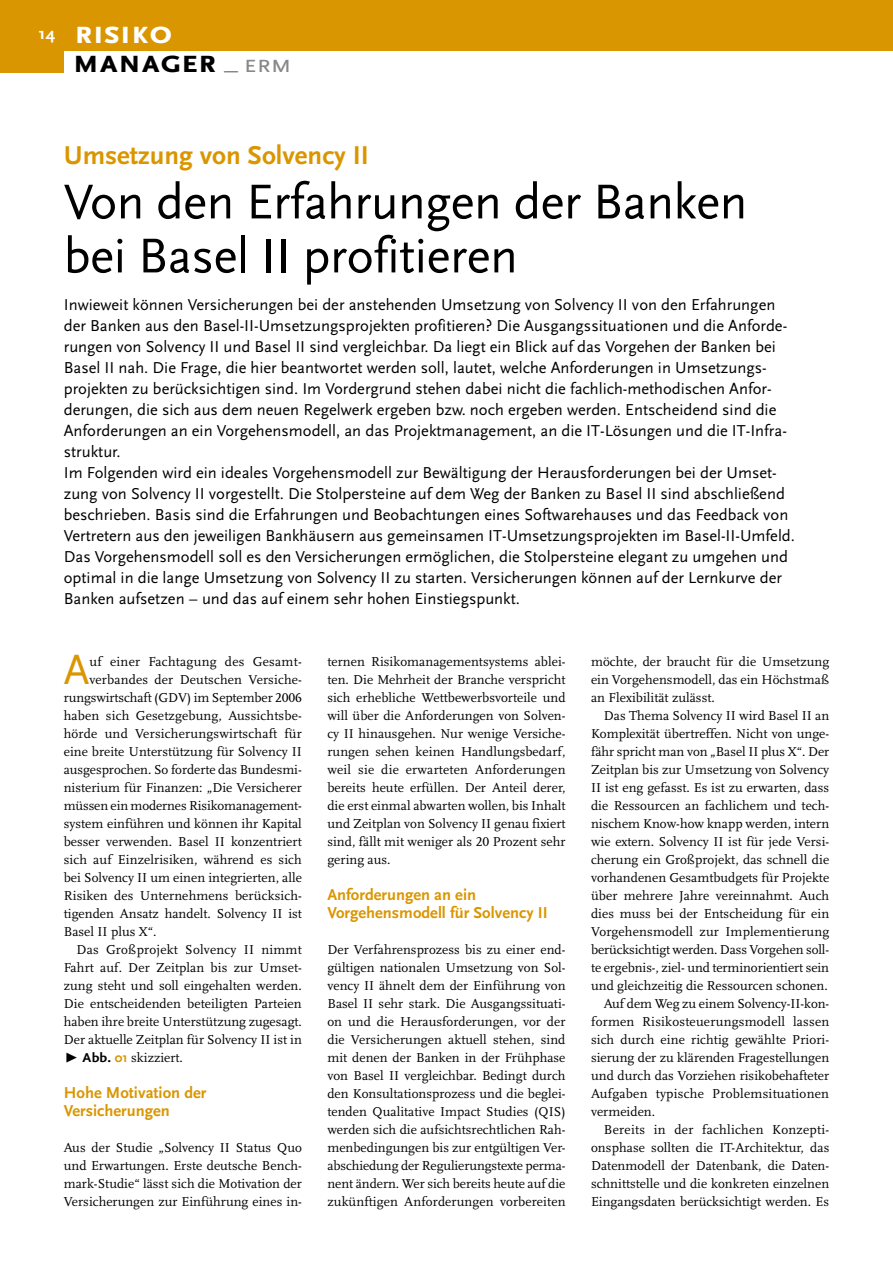
<style>
.page{position:relative;width:893px;height:1263px;background:#fff}
.page>*{position:absolute;margin:0;border:0;box-sizing:border-box;transform-origin:0 0}
._02_head{font:51px/54px "Scala Sans";letter-spacing:-.01em;color:#000}
._05_copy_initial{font:43.05px "Scala Sans";color:#da9600}
.t1{font:700 33px/29.2px "Scala Sans Caps";letter-spacing:-.015em;color:#000;scale:1.1 1}
._01_subhead{font:700 27px "Scala Sans";color:#da9600}
._04_vorspann{font:16.5px/21px "Scala Sans";color:#000}
._07_zwischenhead{font:700 16.5px/18px "Scala Sans";color:#da9600}
.t2{font:700 16.5px "Scala Sans";color:#fff;scale:1.1 1}
._05_copy_einzug{font:13.5px/18px "Scala LF";color:#000;text-align:justify}
._05_copy{font:13.5px/18px "Scala LF";color:#000;text-align:justify}
._05_copy_initial-2{font:13.5px "Scala LF";color:#000}
._05_copy_initial-3{font:13.5px "Scala LF";letter-spacing:.02em;color:#000}
.s1{color:#fff}
.s2{font-weight:400;font-size:25.5px;color:#878889}
.s3{font-family:"Scala Sans";font-weight:700}
.s4{font-family:"Scala Sans";font-weight:700;color:#da9600}
</style>
<div class="page">
<div style="left:0;top:0;width:893px;height:51px;background:#da9600"></div>
<div style="left:0;top:0;width:64px;height:72px;background:#da9600"></div>
<p class="t2" style="left:39px;top:24px;width:17px">14</p>
<h3 class="t1" style="left:72px;top:18px;width:201px"><span class="s1">risiko </span>manager <span class="s2">_ erm</span></h3>
<p class="_01_subhead" style="left:64px;top:141px;width:307px">Umsetzung von Solvency II</p>
<p class="_02_head" style="left:64px;top:176px;width:685px">Von den Erfahrungen der Banken bei Basel II profitieren</p>
<p class="_04_vorspann" style="left:64px;top:295px;width:725px">Inwieweit können Versicherungen bei der anstehenden Umsetzung von Solvency II von den Erfahrungen der Banken aus den Basel-II-Umsetzungsprojekten profitieren? Die Ausgangssituationen und die Anforde&shy;rungen von Solvency II und Basel II sind vergleichbar. Da liegt ein Blick auf das Vorgehen der Banken bei Basel II nah. Die Frage, die hier beantwortet werden soll, lautet, welche Anforderungen in Umsetzungs&shy;projekten zu berücksichtigen sind. Im Vordergrund stehen dabei nicht die fachlich-methodischen Anfor&shy;derungen, die sich aus dem neuen Regelwerk ergeben bzw. noch ergeben werden. Entscheidend sind die Anforderungen an ein Vorgehensmodell, an das Projektmanagement, an die IT-Lösungen und die IT-Infra&shy;struktur.</p>
<p class="_04_vorspann" style="left:64px;top:463px;width:733px">Im Folgenden wird ein ideales Vorgehensmodell zur Bewältigung der Herausforderungen bei der Umset&shy;zung von Solvency II vorgestellt. Die Stolpersteine auf dem Weg der Banken zu Basel II sind abschließend beschrieben. Basis sind die Erfahrungen und Beobachtungen eines Softwarehauses und das Feedback von Vertretern aus den jeweiligen Bankhäusern aus gemeinsamen IT-Umsetzungsprojekten im Basel-II-Umfeld.<br>Das Vorgehensmodell soll es den Versicherungen ermöglichen, die Stolpersteine elegant zu umgehen und optimal in die lange Umsetzung von Solvency II zu starten. Versicherungen können auf der Lernkurve der Banken aufsetzen – und das auf einem sehr hohen Einstiegspunkt.</p>
<p class="_05_copy_initial" style="left:64px;top:647px;width:27px">A</p>
<p class="_05_copy_initial-3" style="left:89px;top:654px;width:214px">uf einer Fachtagung des Gesamt-</p>
<p class="_05_copy_initial-2" style="left:89px;top:672px;width:214px">verbandes der Deutschen Versiche-</p>
<p class="_05_copy_initial-2" style="left:64px;top:690px;width:240px">rungswirtschaft (GDV) im September 2006</p>
<p class="_05_copy_initial-2" style="left:64px;top:708px;width:240px">haben sich Gesetzgebung, Aussichtsbe-</p>
<p class="_05_copy_initial-2" style="left:64px;top:726px;width:240px">hörde und Versicherungswirtschaft für</p>
<p class="_05_copy_initial-2" style="left:64px;top:744px;width:240px">eine breite Unterstützung für Solvency II</p>
<p class="_05_copy_initial-2" style="left:64px;top:762px;width:240px">ausgesprochen. So forderte das Bundesmi-</p>
<p class="_05_copy_initial-2" style="left:64px;top:780px;width:240px">nisterium für Finanzen: „Die Versicherer</p>
<p class="_05_copy_initial-2" style="left:64px;top:798px;width:240px">müssen ein modernes Risikomanagement-</p>
<p class="_05_copy_initial-2" style="left:64px;top:816px;width:240px">system einführen und können ihr Kapital</p>
<p class="_05_copy_initial-2" style="left:64px;top:834px;width:239px">besser verwenden. Basel II konzentriert</p>
<p class="_05_copy_initial-2" style="left:64px;top:852px;width:240px">sich auf Einzelrisiken, während es sich</p>
<p class="_05_copy_initial-2" style="left:64px;top:870px;width:240px">bei Solvency II um einen integrierten, alle</p>
<p class="_05_copy_initial-2" style="left:64px;top:888px;width:240px">Risiken des Unternehmens berücksich-</p>
<p class="_05_copy_initial-2" style="left:64px;top:906px;width:240px">tigenden Ansatz handelt. Solvency II ist</p>
<p class="_05_copy_initial-2" style="left:64px;top:924px;width:94px">Basel II plus X“.</p>
<p class="_05_copy_einzug" style="left:64px;top:941px;width:240px;text-indent:13px">Das Großprojekt Solvency II nimmt Fahrt auf. Der Zeitplan bis zur Umset&shy;zung steht und soll eingehalten werden.<br>Die entscheidenden beteiligten Parteien haben ihre breite Unterstützung zugesagt.<br>Der aktuelle Zeitplan für Solvency II ist in <span class="s3">Ω Abb.</span> <span class="s4">01</span> skizziert.</p>
<p class="_07_zwischenhead" style="left:64px;top:1084px;width:144px">Hohe Motivation der<br>Versicherungen</p>
<p class="_05_copy" style="left:64px;top:1139px;width:240px">Aus der Studie „Solvency II Status Quo und Erwartungen. Erste deutsche Bench&shy;mark-Studie“ lässt sich die Motivation der Versicherungen zur Einführung eines in-</p>
<p class="_05_copy" style="left:327px;top:653px;width:240px">ternen Risikomanagementsystems ablei&shy;ten. Die Mehrheit der Branche verspricht sich erhebliche Wettbewerbsvorteile und will über die Anforderungen von Solven&shy;cy II hinausgehen. Nur wenige Versiche&shy;rungen sehen keinen Handlungsbedarf, weil sie die erwarteten Anforderungen bereits heute erfüllen. Der Anteil derer, die erst einmal abwarten wollen, bis Inhalt und Zeitplan von Solvency II genau fixiert sind, fällt mit weniger als 20 Prozent sehr gering aus.</p>
<p class="_07_zwischenhead" style="left:327px;top:886px;width:222px">Anforderungen an ein<br>Vorgehensmodell für Solvency II</p>
<p class="_05_copy" style="left:327px;top:941px;width:240px">Der Verfahrensprozess bis zu einer end&shy;gültigen nationalen Umsetzung von Sol&shy;vency II ähnelt dem der Einführung von Basel II sehr stark. Die Ausgangssituati&shy;on und die Herausforderungen, vor der die Versicherungen aktuell stehen, sind mit denen der Banken in der Frühphase von Basel II vergleichbar. Bedingt durch den Konsultationsprozess und die beglei&shy;tenden Qualitative Impact Studies (QIS) werden sich die aufsichtsrechtlichen Rah&shy;menbedingungen bis zur entgültigen Ver&shy;abschiedung der Regulierungstexte perma&shy;nent ändern. Wer sich bereits heute auf die zukünftigen Anforderungen vorbereiten</p>
<p class="_05_copy" style="left:591px;top:653px;width:240px">möchte, der braucht für die Umsetzung ein Vorgehensmodell, das ein Höchstmaß an Flexibilität zulässt.</p>
<p class="_05_copy_einzug" style="left:591px;top:707px;width:240px;text-indent:13px">Das Thema Solvency II wird Basel II an Komplexität übertreffen. Nicht von unge&shy;fähr spricht man von „Basel II plus X“. Der Zeitplan bis zur Umsetzung von Solvency II ist eng gefasst. Es ist zu erwarten, dass die Ressourcen an fachlichem und tech&shy;nischem Know-how knapp werden, intern wie extern. Solvency II ist für jede Versi&shy;cherung ein Großprojekt, das schnell die vorhandenen Gesamtbudgets für Projekte über mehrere Jahre vereinnahmt. Auch dies muss bei der Entscheidung für ein Vorgehensmodell zur Implementierung berücksichtigt werden. Dass Vorgehen soll&shy;te ergebnis-, ziel- und terminorientiert sein und gleichzeitig die Ressourcen schonen.</p>
<p class="_05_copy_einzug" style="left:591px;top:995px;width:240px;text-indent:13px">Auf dem Weg zu einem Solvency-II-kon&shy;formen Risikosteuerungsmodell lassen sich durch eine richtig gewählte Priori&shy;sierung der zu klärenden Fragestellungen und durch das Vorziehen risikobehafteter Aufgaben typische Problemsituationen vermeiden.</p>
<p class="_05_copy_einzug" style="left:591px;top:1121px;width:240px;text-indent:13px">Bereits in der fachlichen Konzepti&shy;onsphase sollten die IT-Architektur, das Datenmodell der Datenbank, die Daten&shy;schnittstelle und die konkreten einzelnen Eingangsdaten berücksichtigt werden. Es</p>
</div>
